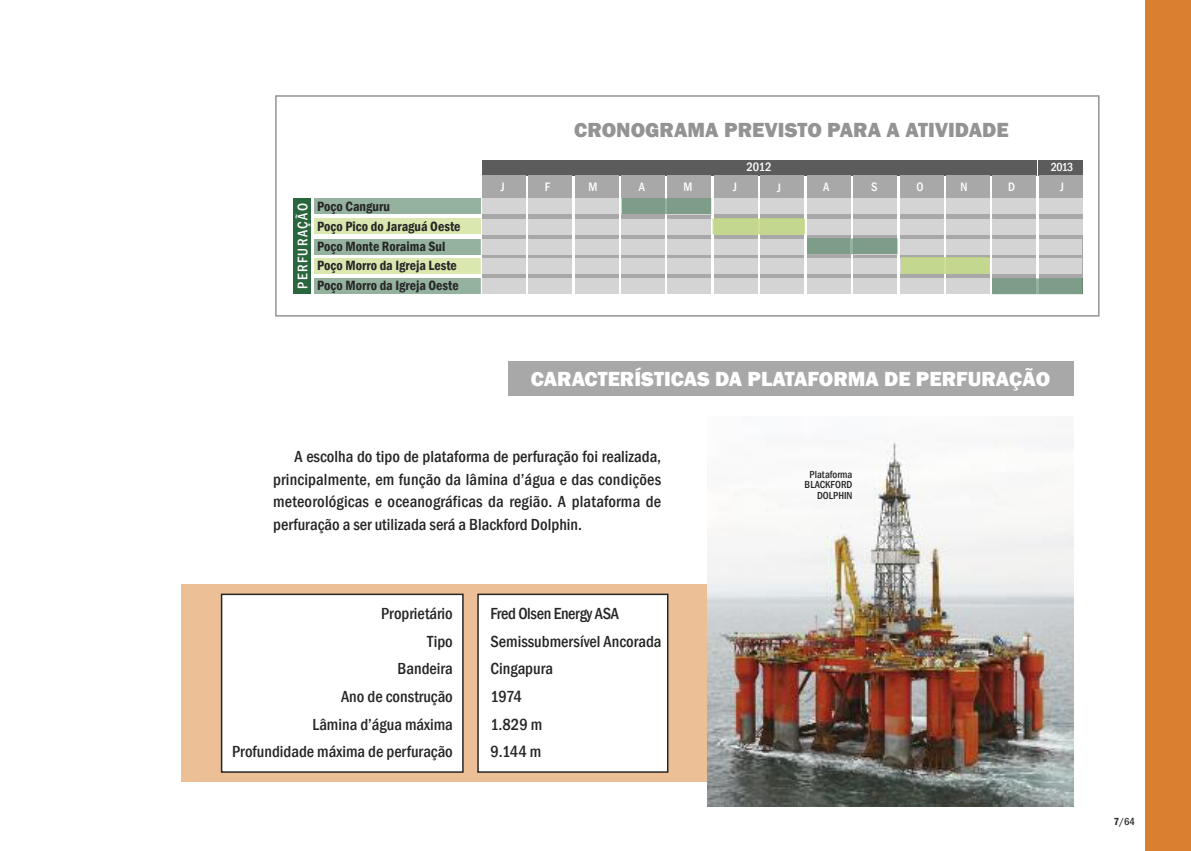
<style>
.page{position:relative;width:1191px;height:851px;background:#fff}
.page>*{position:absolute;margin:0;border:0;box-sizing:border-box;transform-origin:0 0}
.t1{font:800 21px "Franklin Gothic";color:#fff}
.t2{font:800 21px "Franklin Gothic";color:#939393}
.t3{font:500 condensed 16.5px/27.6px "Franklin Gothic";color:#272627;text-align:justify}
.t4{font:500 condensed 14.4px "Franklin Gothic";letter-spacing:.1em;color:#fff}
.t5{font:600 condensed 13.8px/19.6px "Franklin Gothic";color:#272627}
.t6{font:500 condensed 12.45px "Franklin Gothic";color:#fff}
.t7{font:500 condensed 12px "Franklin Gothic";color:#fff}
.t8{font:500 condensed 10.5px/10.5px "Franklin Gothic";color:#272627;text-align:right}
.s1{font-weight:600}
</style>
<div class="page">
<div style="left:508px;top:361px;width:566px;height:35px;background:#a9a8a9"></div>
<div style="left:181px;top:584px;width:544px;height:197px;background:#ecbf97"></div>
<div style="left:275px;top:95px;width:824px;height:221px;border:2px solid #939393"></div>
<div style="left:482px;top:160px;width:554px;height:15px;background:#5d5c5d"></div>
<div style="left:1038px;top:160px;width:44px;height:15px;background:#5d5c5d"></div>
<div style="left:293px;top:198px;width:18px;height:96px;background:#29653d"></div>
<div style="left:482px;top:175px;width:43px;height:119px;background:#a9a8a9"></div>
<div style="left:528px;top:175px;width:44px;height:119px;background:#a9a8a9"></div>
<div style="left:575px;top:175px;width:43px;height:119px;background:#a9a8a9"></div>
<div style="left:621px;top:175px;width:43px;height:119px;background:#a9a8a9"></div>
<div style="left:668px;top:175px;width:43px;height:119px;background:#a9a8a9"></div>
<div style="left:714px;top:175px;width:43px;height:119px;background:#a9a8a9"></div>
<div style="left:760px;top:175px;width:44px;height:119px;background:#a9a8a9"></div>
<div style="left:807px;top:175px;width:43px;height:119px;background:#a9a8a9"></div>
<div style="left:853px;top:175px;width:43px;height:119px;background:#a9a8a9"></div>
<div style="left:900px;top:175px;width:43px;height:119px;background:#a9a8a9"></div>
<div style="left:946px;top:175px;width:43px;height:119px;background:#a9a8a9"></div>
<div style="left:992px;top:175px;width:44px;height:119px;background:#a9a8a9"></div>
<div style="left:1039px;top:175px;width:43px;height:119px;background:#a9a8a9"></div>
<div style="left:314px;top:198px;width:166px;height:16px;background:#94b29e"></div>
<div style="left:314px;top:218px;width:166px;height:16px;background:#dae8b0"></div>
<div style="left:314px;top:258px;width:166px;height:16px;background:#dae8b0"></div>
<div style="left:314px;top:238px;width:166px;height:16px;background:#94b29e"></div>
<div style="left:314px;top:278px;width:166px;height:16px;background:#94b29e"></div>
<svg style="left:482px;top:198px;width:600px;height:96px"></svg>
<hr style="left:943px;top:258px;width:3px;height:15px;background:#cde096">
<div style="left:901px;top:258px;width:42px;height:15px;background:#c4d78e"></div>
<div style="left:946px;top:258px;width:43px;height:15px;background:#c4d78e"></div>
<img style="left:707px;top:439px;width:366px;height:367px">
<div style="left:222px;top:594px;width:241px;height:178px;background:#fff"></div>
<div style="left:221px;top:593px;width:243px;height:179px;border:2px solid #272627"></div>
<div style="left:478px;top:594px;width:189px;height:178px;background:#fff"></div>
<div style="left:477px;top:593px;width:191px;height:179px;border:2px solid #272627"></div>
<div style="left:1144px;top:0;width:47px;height:850px;background:#da7e2f"></div>
<p class="t2" style="left:574px;top:117px;width:436px">CRONOGRAMA PREVISTO PARA A ATIVIDADE</p>
<p class="t6" style="left:746px;top:160px;width:27px">2012</p>
<p class="t7" style="left:1051px;top:160px;width:24px">2013</p>
<p class="t5" style="left:317px;top:196px;width:145px">Poço Canguru<br>Poço Pico do Jaraguá Oeste<br>Poço Monte Roraima Sul<br>Poço Morro da Igreja Leste<br>Poço Morro da Igreja Oeste</p>
<p class="t4" style="left:294px;top:289px;width:87px;rotate:-90deg">PERFURAÇÃO</p>
<p class="t6" style="left:639px;top:180px;width:8px">A</p>
<p class="t6" style="left:777px;top:180px;width:5px">J</p>
<p class="t6" style="left:823px;top:180px;width:8px">A</p>
<p class="t6" style="left:871px;top:180px;width:8px">S</p>
<p class="t6" style="left:916px;top:180px;width:9px">O</p>
<p class="t6" style="left:960px;top:180px;width:9px">N</p>
<p class="t6" style="left:1008px;top:180px;width:9px">D</p>
<p class="t6" style="left:1060px;top:180px;width:5px">J</p>
<p class="t6" style="left:545px;top:180px;width:7px">F</p>
<p class="t6" style="left:588px;top:180px;width:10px">M</p>
<p class="t6" style="left:683px;top:180px;width:10px">M</p>
<p class="t6" style="left:501px;top:180px;width:5px">J</p>
<p class="t6" style="left:733px;top:180px;width:5px">J</p>
<p class="t1" style="left:531px;top:366px;width:521px">CARACTERÍSTICAS DA PLATAFORMA DE PERFURAÇÃO</p>
<p class="t3" style="left:273px;top:445px;width:389px;line-height:22.5px;text-indent:21px">A escolha do tipo de plataforma de perfuração foi realizada, principalmente, em função da lâmina d’água e das condições meteorológicas e oceanográficas da região. A plataforma de perfuração a ser utilizada será a Blackford Dolphin.</p>
<p class="t3" style="left:232px;top:599px;width:222px;text-align:right">Proprietário<br>Tipo<br>Bandeira<br>Ano de construção<br>Lâmina d’água máxima<br>Profundidade máxima de perfuração</p>
<p class="t3" style="left:490px;top:599px;width:173px;text-align:left">Fred Olsen Energy ASA<br>Semissubmersível Ancorada<br>Cingapura<br>1974<br>1.829 m<br>9.144 m</p>
<p class="t8" style="left:804px;top:469px;width:49px">Plataforma<br>BLACKFORD<br>DOLPHIN</p>
<p class="t8" style="left:1113px;top:816px;width:23px"><span class="s1">7</span>/64</p>
</div>
